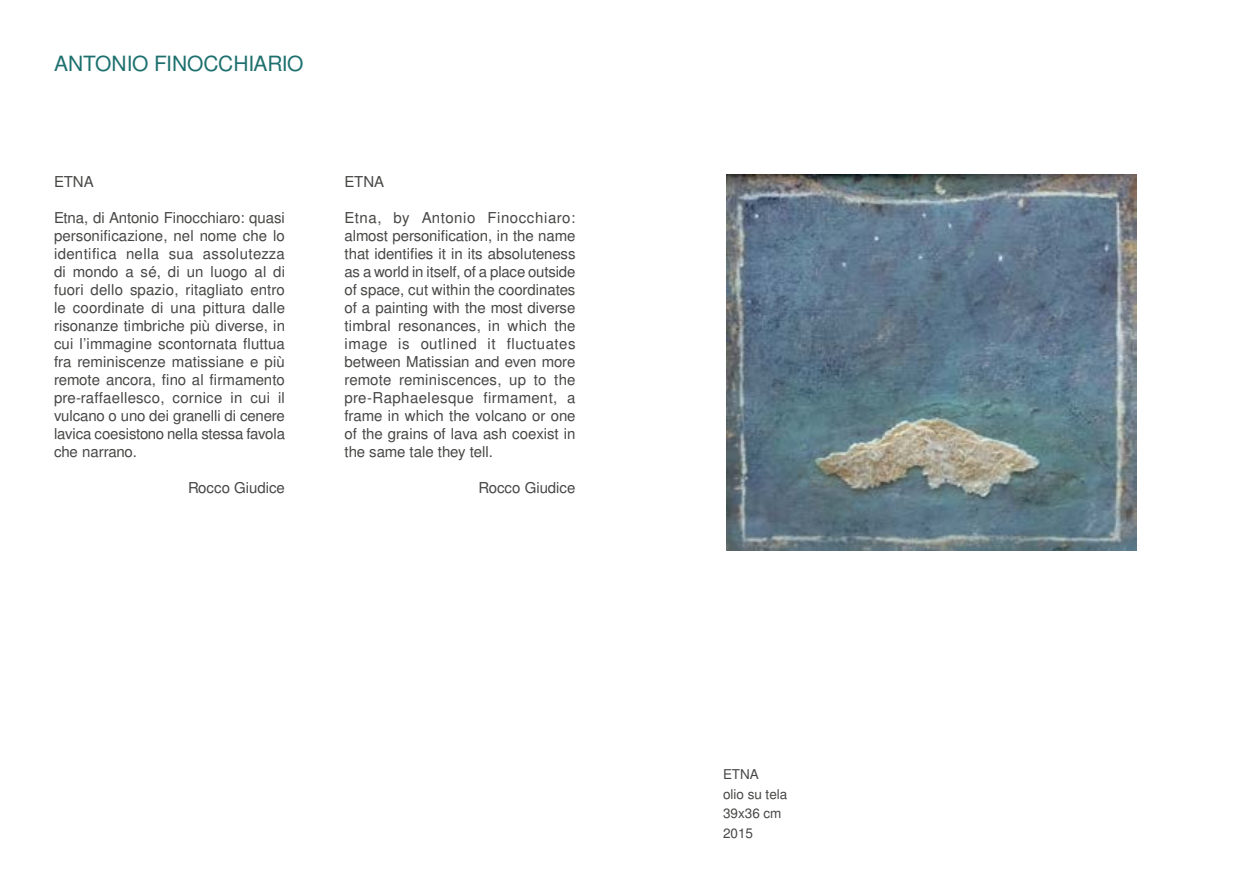
<style>
.page{position:relative;width:1259px;height:893px;background:#fff}
.page>*{position:absolute;margin:0;border:0;box-sizing:border-box;transform-origin:0 0}
.t1{font:21px "Free Sans";color:#1d706e}
.t2{font:15px/18px "Free Sans";letter-spacing:-.005em;color:#474645;text-align:justify}
.t3{font:13.5px/19.5px "Free Sans";color:#474645}
</style>
<div class="page">
<img style="left:726px;top:175px;width:410px;height:376px">
<h1 class="t1" style="left:54px;top:49px;width:251px">ANTONIO FINOCCHIARIO</h1>
<p class="t2" style="left:54px;top:173px;width:41px">ETNA</p>
<p class="t2" style="left:54px;top:209px;width:232px">Etna, di Antonio Finocchiaro: quasi personificazione, nel nome che lo identifica nella sua assolutezza di mondo a sé, di un luogo al di fuori dello spazio, ritagliato entro le coordinate di una pittura dalle risonanze timbriche più diverse, in cui l’immagine scontornata fluttua fra reminiscenze matissiane e più remote ancora, fino al firmamento pre-raffaellesco, cornice in cui il vulcano o uno dei granelli di cenere lavica coesistono nella stessa favola che narrano.</p>
<p class="t2" style="left:188px;top:479px;width:98px">Rocco Giudice</p>
<p class="t2" style="left:344px;top:173px;width:41px">ETNA</p>
<p class="t2" style="left:344px;top:209px;width:232px">Etna, by Antonio Finocchiaro: almost personification, in the name that identifies it in its absoluteness as a world in itself, of a place outside of space, cut within the coordinates of a painting with the most diverse timbral resonances, in which the image is outlined it fluctuates between Matissian and even more remote reminiscences, up to the pre-Raphaelesque firmament, a frame in which the volcano or one of the grains of lava ash coexist in the same tale they tell.</p>
<p class="t2" style="left:478px;top:479px;width:98px">Rocco Giudice</p>
<p class="t3" style="left:723px;top:765px;width:66px">ETNA<br>olio su tela<br>39x36 cm<br>2015</p>
</div>
